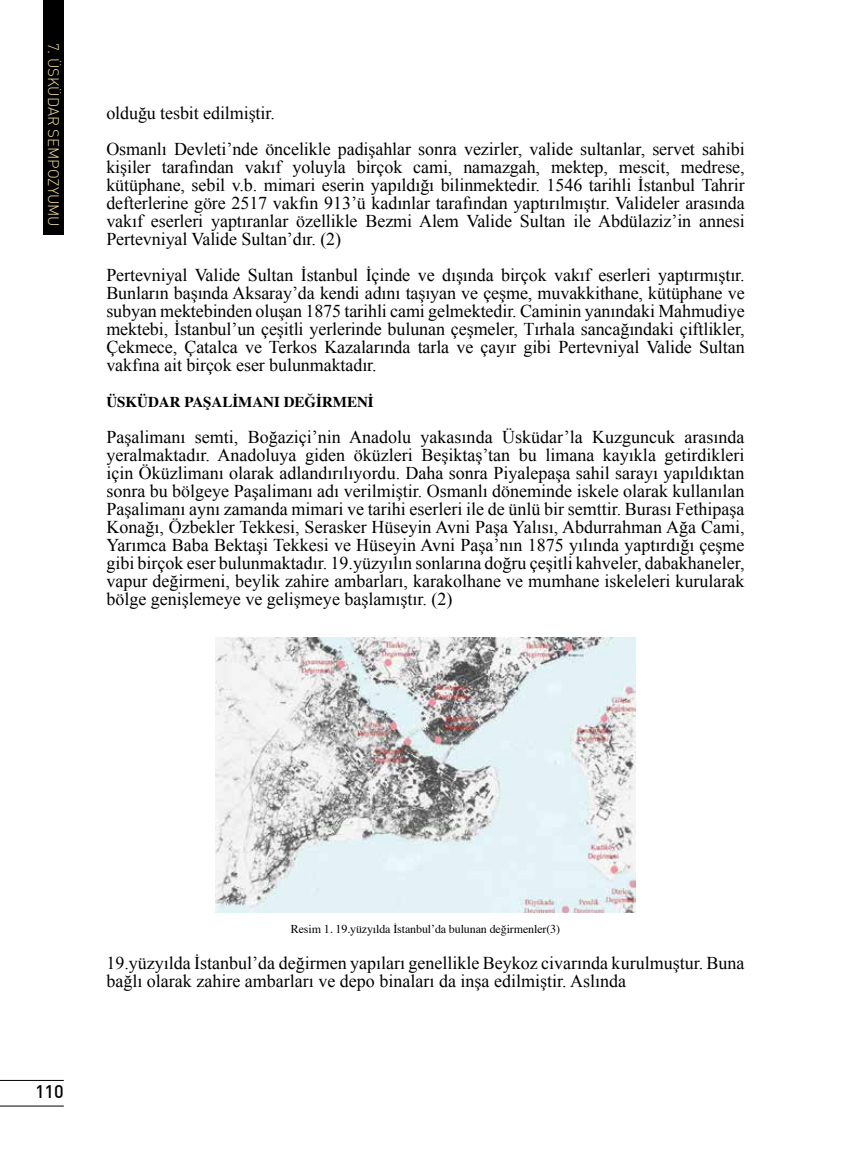
<style>
.page{position:relative;width:851px;height:1149px;background:#fff}
.page>*{position:absolute;margin:0;border:0;box-sizing:border-box;transform-origin:0 0}
.t1{font:18px/18px "Times New Roman";letter-spacing:-.005em;color:#000;text-align:justify}
.t2{font:500 18px "DIN";color:#000}
.t3{font:700 15px "Times";color:#000}
.t4{font:15px "DINT Light";letter-spacing:-.005em;color:#f4e0a1}
.t5{font:12px "Times";letter-spacing:-.01em;color:#000}
</style>
<div class="page">
<div style="left:43px;top:0;width:21px;height:235px;background:#000"></div>
<hr style="left:0;top:1105px;width:64px;height:1px;background:#000">
<hr style="left:0;top:1079px;width:64px;height:1px;background:#000">
<img style="left:215px;top:637px;width:420px;height:275px">
<p class="t4" style="left:63px;top:43px;width:185px;rotate:90deg">7. ÜSKÜDAR SEMPOZYUMU</p>
<p class="t1" style="left:106px;top:94px;width:639px;line-height:36px">olduğu tesbit edilmiştir.<br>Osmanlı Devleti’nde öncelikle padişahlar sonra vezirler, valide sultanlar, servet sahibi</p>
<p class="t1" style="left:106px;top:157px;width:639px">kişiler tarafından vakıf yoluyla birçok cami, namazgah, mektep, mescit, medrese, kütüphane, sebil v.b. mimari eserin yapıldığı bilinmektedir. 1546 tarihli İstanbul Tahrir defterlerine göre 2517 vakfın 913’ü kadınlar tarafından yaptırılmıştır. Valideler arasında vakıf eserleri yaptıranlar özellikle Bezmi Alem Valide Sultan ile Abdülaziz’in annesi Pertevniyal Valide Sultan’dır. (2)</p>
<p class="t1" style="left:106px;top:265px;width:639px">Pertevniyal Valide Sultan İstanbul İçinde ve dışında birçok vakıf eserleri yaptırmıştır.<br>Bunların başında Aksaray’da kendi adını taşıyan ve çeşme, muvakkithane, kütüphane ve subyan mektebinden oluşan 1875 tarihli cami gelmektedir. Caminin yanındaki Mahmudiye mektebi, İstanbul’un çeşitli yerlerinde bulunan çeşmeler, Tırhala sancağındaki çiftlikler, Çekmece, Çatalca ve Terkos Kazalarında tarla ve çayır gibi Pertevniyal Valide Sultan vakfına ait birçok eser bulunmaktadır.</p>
<p class="t3" style="left:106px;top:387px;width:269px">ÜSKÜDAR PAŞALİMANI DEĞİRMENİ</p>
<p class="t1" style="left:106px;top:427px;width:639px">Paşalimanı semti, Boğaziçi’nin Anadolu yakasında Üsküdar’la Kuzguncuk arasında yeralmaktadır. Anadoluya giden öküzleri Beşiktaş’tan bu limana kayıkla getirdikleri için Öküzlimanı olarak adlandırılıyordu. Daha sonra Piyalepaşa sahil sarayı yapıldıktan sonra bu bölgeye Paşalimanı adı verilmiştir. Osmanlı döneminde iskele olarak kullanılan Paşalimanı aynı zamanda mimari ve tarihi eserleri ile de ünlü bir semttir. Burası Fethipaşa Konağı, Özbekler Tekkesi, Serasker Hüseyin Avni Paşa Yalısı, Abdurrahman Ağa Cami, Yarımca Baba Bektaşi Tekkesi ve Hüseyin Avni Paşa’nın 1875 yılında yaptırdığı çeşme gibi birçok eser bulunmaktadır. 19.yüzyılın sonlarına doğru çeşitli kahveler, dabakhaneler, vapur değirmeni, beylik zahire ambarları, karakolhane ve mumhane iskeleleri kurularak bölge genişlemeye ve gelişmeye başlamıştır. (2)</p>
<p class="t2" style="left:35px;top:1079px;width:30px">110</p>
<p class="t5" style="left:291px;top:917px;width:271px">Resim 1. 19.yüzyılda İstanbul’da bulunan değirmenler(3)</p>
<p class="t1" style="left:106px;top:952px;width:639px">19.yüzyılda İstanbul’da değirmen yapıları genellikle Beykoz civarında kurulmuştur. Buna bağlı olarak zahire ambarları ve depo binaları da inşa edilmiştir. Aslında</p>
</div>
